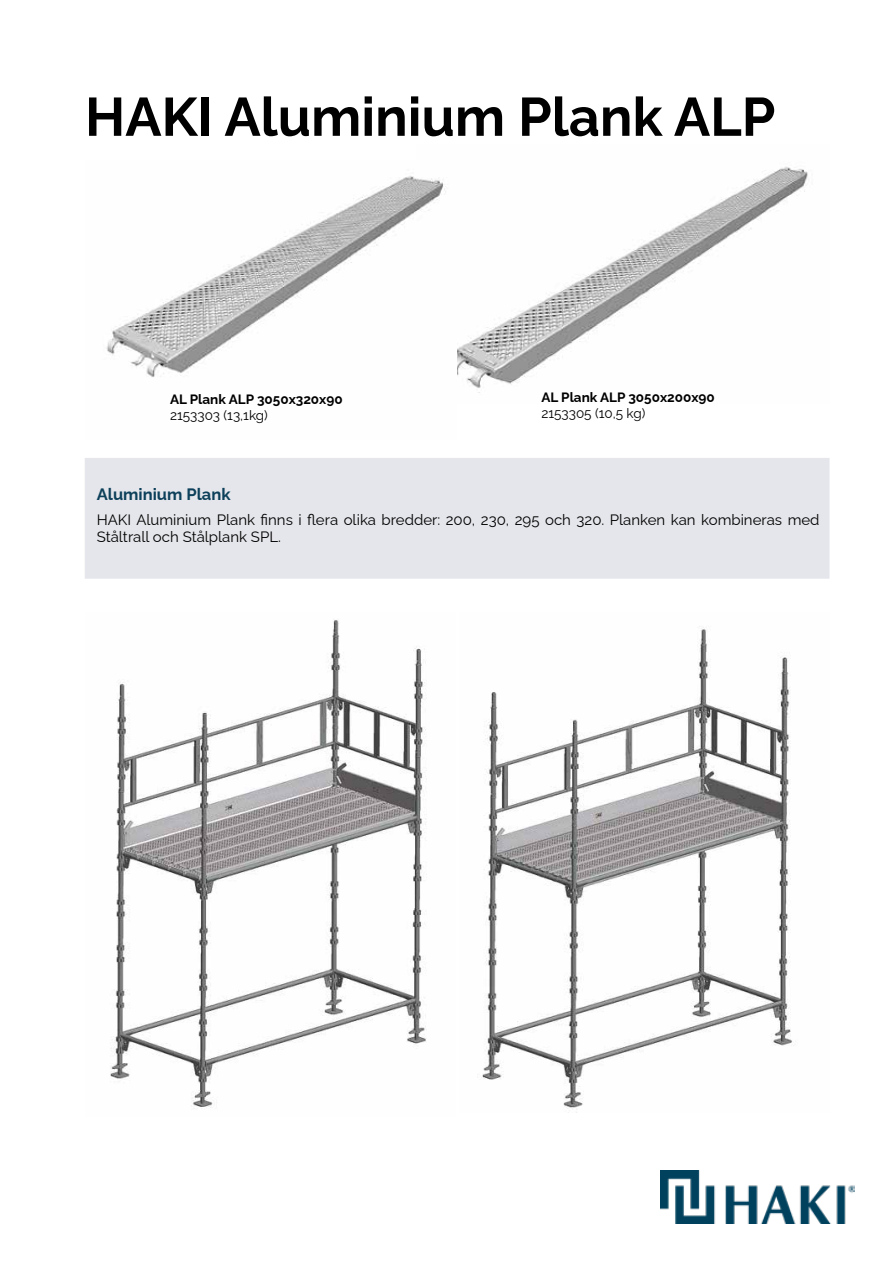
<style>
.page{position:relative;width:893px;height:1263px;background:#fff}
.page>*{position:absolute;margin:0;border:0;box-sizing:border-box;transform-origin:0 0}
.t1{font:700 54px "Raleway";color:#000}
.t2{font:700 16.5px "Raleway";color:#0d405a}
.t3{font:15px/16.5px "Raleway";color:#000}
.t4{font:700 13.5px "Raleway";color:#000}
.t5{font:13.5px "Raleway";color:#000}
</style>
<div class="page">
<img style="left:661px;top:1171px;width:194px;height:53px">
<div style="left:85px;top:458px;width:744px;height:120px;background:#e5e6eb"></div>
<img style="left:457px;top:167px;width:351px;height:226px">
<img style="left:477px;top:626px;width:315px;height:484px">
<img style="left:110px;top:620px;width:317px;height:489px">
<img style="left:106px;top:176px;width:340px;height:201px">
<h1 class="t1" style="left:85px;top:74px;width:692px">HAKI Aluminium Plank ALP</h1>
<p class="t4" style="left:170px;top:388px;width:174px">AL Plank ALP 3050x320x90</p>
<p class="t5" style="left:170px;top:405px;width:99px">2153303 (13,1kg)</p>
<p class="t4" style="left:541px;top:386px;width:175px">AL Plank ALP 3050x200x90</p>
<p class="t5" style="left:541px;top:402px;width:105px">2153305 (10,5 kg)</p>
<p class="t2" style="left:97px;top:481px;width:135px">Aluminium Plank</p>
<p class="t3" style="left:97px;top:510px;width:724px">HAKI Aluminium Plank finns i flera olika bredder: 200, 230, 295 och 320. Planken kan kombineras med<br>Ståltrall och Stålplank SPL.</p>
</div>
